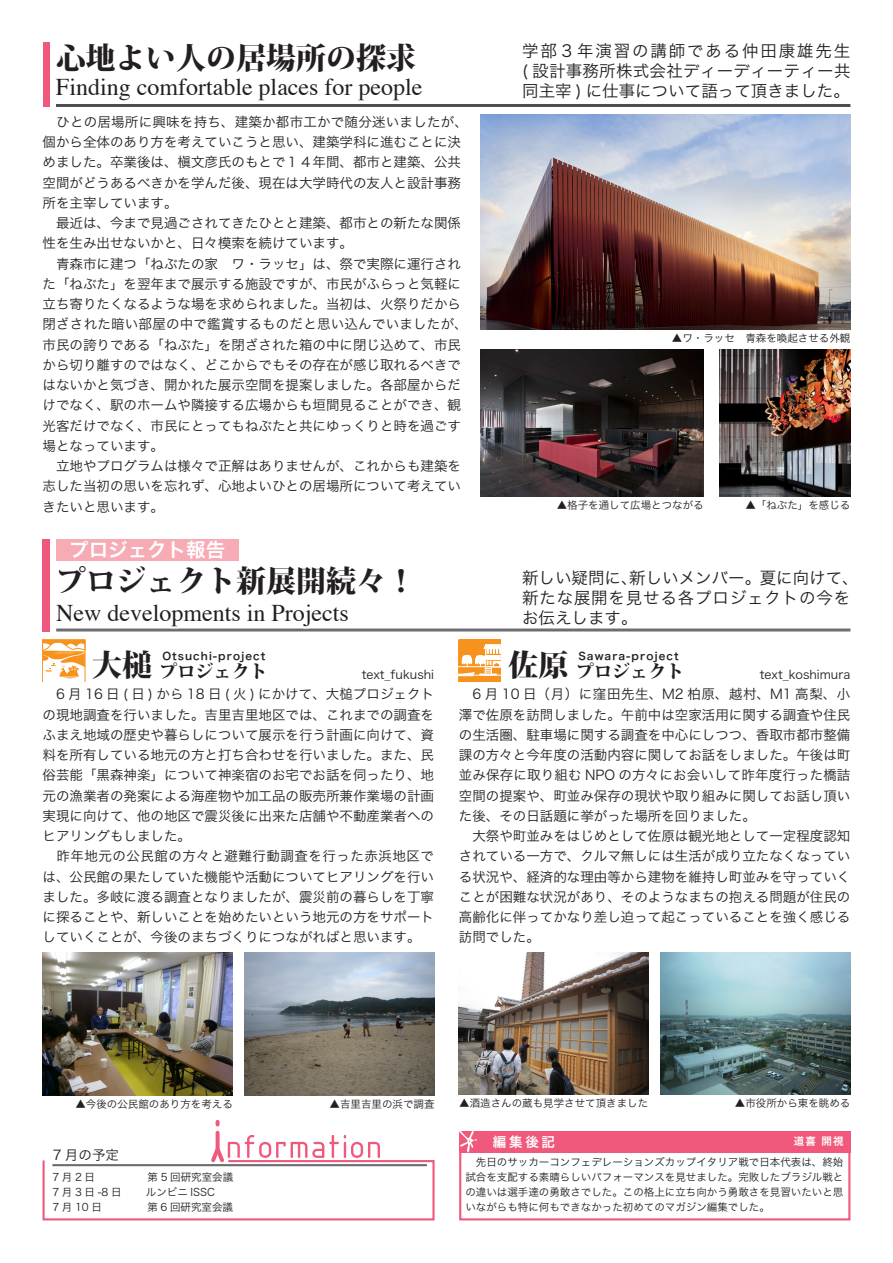
<style>
.page{position:relative;width:893px;height:1263px;background:#fff}
.page>*{position:absolute;margin:0;border:0;box-sizing:border-box;transform-origin:0 0}
.t1{font:800 30px "Koz Min Pro";color:#231f20}
.t2{font:24px "Times";color:#231f20}
.t3{font:19.5px "Hira Kaku Pro W6";color:#fff}
.t4{font:800 18px "Koz Min Pro";color:#231f20}
.t5{font:16.5px/20.2px "Hira Kaku Pro W3";letter-spacing:.015em;color:#231f20;text-align:justify}
.t6{font:16.5px/20.2px "Hira Kaku Pro W3";letter-spacing:.05em;color:#231f20}
.t7{font:13.5px/20.2px "Hira Kaku Pro W3";color:#231f20;text-align:justify}
.t8{font:13.5px "Hira Kaku Pro W6";color:#fff}
.t9{font:12px "Hira Kaku Pro W3";color:#231f20}
.t10{font:10.5px/14.9px "Hira Kaku Pro W3";color:#231f20;text-align:justify}
.t11{font:10.5px "Hira Kaku Pro W6";letter-spacing:.1em;color:#231f20}
.t12{font:10.5px "Hira Kaku Pro W6";color:#fff}
</style>
<div class="page">
<div style="left:459px;top:1147px;width:391px;height:73px;border:2px solid #f0597c"></div>
<svg style="left:42px;top:1122px;width:393px;height:99px"></svg>
<hr style="left:52px;top:1164px;width:375px;height:2px;background:#6c6d70">
<div style="left:459px;top:1131px;width:391px;height:21px;background:#f0597c"></div>
<svg style="left:459px;top:1131px;width:18px;height:21px"></svg>
<div style="left:43px;top:43px;width:6px;height:64px;background:#f0597c"></div>
<hr style="left:56px;top:104px;width:794px;height:3px;background:#4b4c4d">
<div style="left:459px;top:640px;width:42px;height:42px;background:#f7931d"></div>
<div style="left:459px;top:639px;width:42px;height:43px;border:1px solid #f7931d"></div>
<svg style="left:459px;top:644px;width:42px;height:32px"></svg>
<img style="left:480px;top:115px;width:370px;height:214px">
<img style="left:719px;top:350px;width:131px;height:146px">
<img style="left:480px;top:350px;width:224px;height:146px">
<img style="left:43px;top:952px;width:190px;height:143px">
<img style="left:459px;top:952px;width:189px;height:142px">
<img style="left:661px;top:952px;width:189px;height:142px">
<img style="left:244px;top:952px;width:191px;height:143px">
<div style="left:43px;top:539px;width:7px;height:92px;background:#f0597c"></div>
<hr style="left:56px;top:628px;width:794px;height:3px;background:#6c6d70">
<div style="left:53px;top:601px;width:299px;height:29px;background:#fff"></div>
<div style="left:56px;top:539px;width:182px;height:21px;background:#f7abb4"></div>
<svg style="left:43px;top:640px;width:42px;height:42px"></svg>
<p class="t1" style="left:56px;top:36px;width:362px">心地よい人の居場所の探求</p>
<p class="t2" style="left:56px;top:65px;width:368px">Finding comfortable places for people</p>
<p class="t7" style="left:43px;top:111px;width:427px;text-align:left">　ひとの居場所に興味を持ち、建築か都市工かで随分迷いましたが、個から全体のあり方を考えていこうと思い、建築学科に進むことに決めました。卒業後は、槇文彦氏のもとで１４年間、都市と建築、公共空間がどうあるべきかを学んだ後、現在は大学時代の友人と設計事務所を主宰しています。</p>
<p class="t7" style="left:43px;top:212px;width:420px">　最近は、今まで見過ごされてきたひとと建築、都市との新たな関係性を生み出せないかと、日々模索を続けています。</p>
<p class="t7" style="left:43px;top:252px;width:427px;text-align:left">　青森市に建つ「ねぶたの家　ワ・ラッセ」は、祭で実際に運行された「ねぶた」を翌年まで展示する施設ですが、市民がふらっと気軽に立ち寄りたくなるような場を求められました。当初は、火祭りだから閉ざされた暗い部屋の中で鑑賞するものだと思い込んでいましたが、市民の誇りである「ねぶた」を閉ざされた箱の中に閉じ込めて、市民から切り離すのではなく、どこからでもその存在が感じ取れるべきではないかと気づき、開かれた展示空間を提案しました。各部屋からだけでなく、駅のホームや隣接する広場からも垣間見ることができ、観光客だけでなく、市民にとってもねぶたと共にゆっくりと時を過ごす場となっています。</p>
<p class="t7" style="left:43px;top:455px;width:420px">　立地やプログラムは様々で正解はありませんが、これからも建築を志した当初の思いを忘れず、心地よいひとの居場所について考えていきたいと思います。</p>
<p class="t3" style="left:69px;top:532px;width:157px">プロジェクト報告</p>
<p class="t1" style="left:56px;top:559px;width:362px">プロジェクト新展開続々！</p>
<p class="t2" style="left:56px;top:590px;width:294px">New developments in Projects</p>
<p class="t5" style="left:522px;top:40px;width:330px">学部 3 年演習の講師である仲田康雄先生( 設計事務所株式会社ディーディーティー共同主宰 ) に仕事について語って頂きました。</p>
<p class="t10" style="left:672px;top:330px;width:180px">▲ワ・ラッセ　青森を喚起させる外観</p>
<p class="t10" style="left:557px;top:497px;width:148px">▲格子を通して広場とつながる</p>
<p class="t10" style="left:745px;top:497px;width:106px">▲「ねぶた」を感じる</p>
<p class="t5" style="left:629px;top:566px;width:231px">新しいメンバー。夏に向けて、</p>
<p class="t5" style="left:522px;top:566px;width:117px">新しい疑問に、</p>
<p class="t6" style="left:522px;top:587px;width:330px">新たな展開を見せる各プロジェクトの今をお伝えします。</p>
<p class="t1" style="left:92px;top:643px;width:62px">大槌</p>
<p class="t11" style="left:162px;top:646px;width:104px">Otsuchi-project</p>
<p class="t4" style="left:160px;top:658px;width:109px">プロジェクト</p>
<p class="t9" style="left:362px;top:663px;width:74px">text_fukushi</p>
<p class="t7" style="left:43px;top:683px;width:393px">　6 月 16 日 ( 日 ) から 18 日 ( 火 ) にかけて、大槌プロジェクトの現地調査を行いました。吉里吉里地区では、これまでの調査をふまえ地域の歴史や暮らしについて展示を行う計画に向けて、資料を所有している地元の方と打ち合わせを行いました。また、民俗芸能「黒森神楽」について神楽宿のお宅でお話を伺ったり、地元の漁業者の発案による海産物や加工品の販売所兼作業場の計画実現に向けて、他の地区で震災後に出来た店舗や不動産業者へのヒアリングもしました。</p>
<p class="t7" style="left:43px;top:845px;width:393px">　昨年地元の公民館の方々と避難行動調査を行った赤浜地区では、公民館の果たしていた機能や活動についてヒアリングを行いました。多岐に渡る調査となりましたが、震災前の暮らしを丁寧に探ることや、新しいことを始めたいという地元の方をサポートしていくことが、今後のまちづくりにつながればと思います。</p>
<p class="t1" style="left:508px;top:643px;width:61px">佐原</p>
<p class="t11" style="left:578px;top:646px;width:102px">Sawara-project</p>
<p class="t4" style="left:576px;top:658px;width:109px">プロジェクト</p>
<p class="t9" style="left:760px;top:663px;width:92px">text_koshimura</p>
<p class="t7" style="left:459px;top:683px;width:393px">　6 月 10 日（月）に窪田先生、M2 柏原、越村、M1 高梨、小澤で佐原を訪問しました。午前中は空家活用に関する調査や住民の生活圏、駐車場に関する調査を中心にしつつ、香取市都市整備課の方々と今年度の活動内容に関してお話をしました。午後は町並み保存に取り組む NPO の方々にお会いして昨年度行った橋詰空間の提案や、町並み保存の現状や取り組みに関してお話し頂いた後、その日話題に挙がった場所を回りました。</p>
<p class="t7" style="left:459px;top:825px;width:393px">　大祭や町並みをはじめとして佐原は観光地として一定程度認知されている一方で、クルマ無しには生活が成り立たなくなっている状況や、経済的な理由等から建物を維持し町並みを守っていくことが困難な状況があり、そのようなまちの抱える問題が住民の高齢化に伴ってかなり差し迫って起こっていることを強く感じる訪問でした。</p>
<p class="t10" style="left:75px;top:1096px;width:159px">▲今後の公民館のあり方を考える</p>
<p class="t7" style="left:53px;top:1143px;width:68px">7 月の予定</p>
<p class="t10" style="left:52px;top:1169px;width:44px">7月2日</p>
<p class="t10" style="left:148px;top:1169px;width:87px">第 5 回研究室会議</p>
<p class="t10" style="left:52px;top:1184px;width:71px">7月 3 日 -8 日</p>
<p class="t10" style="left:146px;top:1184px;width:71px">ルンビニ ISSC</p>
<p class="t10" style="left:52px;top:1199px;width:51px">7月 10 日</p>
<p class="t10" style="left:147px;top:1199px;width:87px">第 6 回研究室会議</p>
<p class="t10" style="left:330px;top:1096px;width:107px">▲吉里吉里の浜で調査</p>
<p class="t10" style="left:459px;top:1095px;width:190px">▲酒造さんの蔵も見学させて頂きました</p>
<p class="t8" style="left:493px;top:1129px;width:64px">編集後記</p>
<p class="t10" style="left:735px;top:1095px;width:117px">▲市役所から東を眺める</p>
<p class="t12" style="left:794px;top:1132px;width:24px">道喜</p>
<p class="t12" style="left:822px;top:1132px;width:24px">開視</p>
<p class="t10" style="left:465px;top:1154px;width:379px">　先日のサッカーコンフェデレーションズカップイタリア戦で日本代表は、終始試合を支配する素晴らしいパフォーマンスを見せました。完敗したブラジル戦との違いは選手達の勇敢さでした。この格上に立ち向かう勇敢さを見習いたいと思いながらも特に何もできなかった初めてのマガジン編集でした。</p>
</div>
